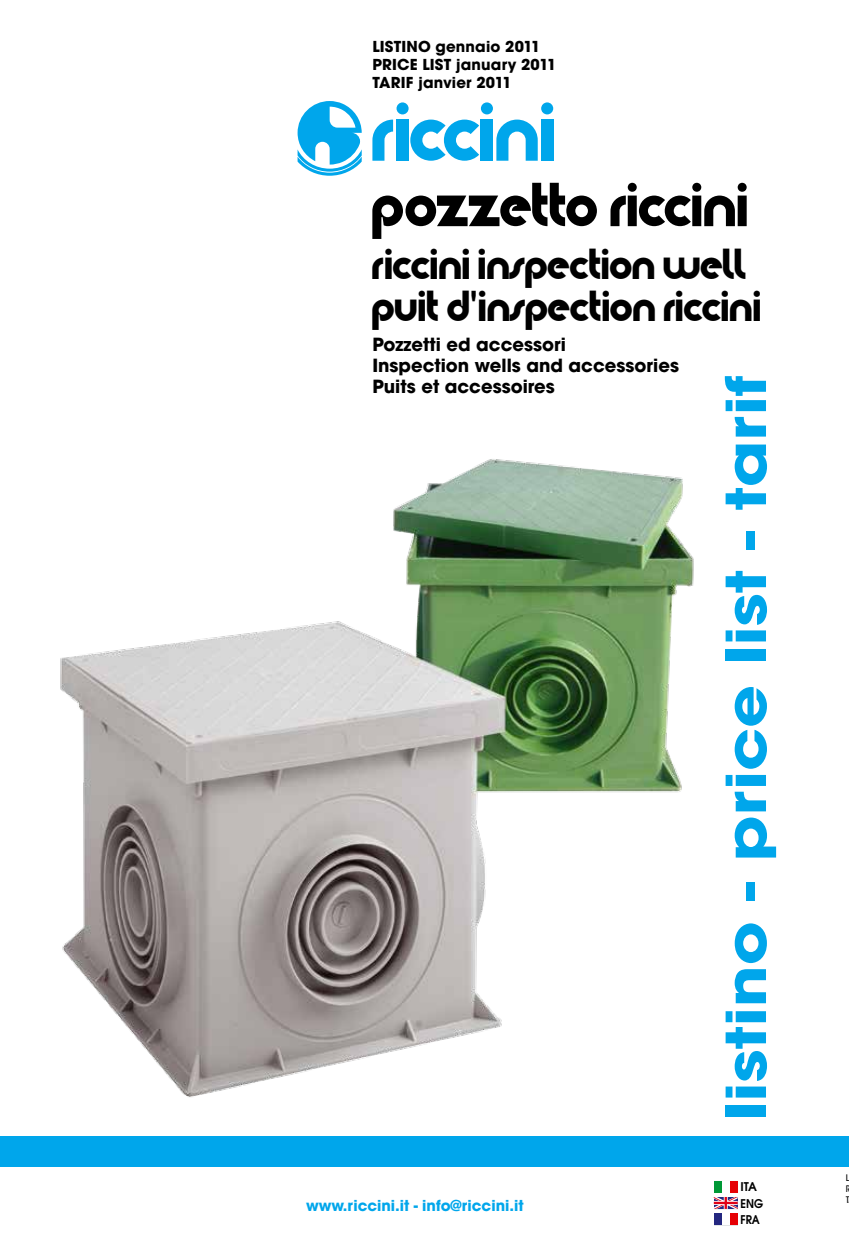
<style>
.page{position:relative;width:849px;height:1259px;background:#fff}
.page>*{position:absolute;margin:0;border:0;box-sizing:border-box;transform-origin:0 0}
.t1{font:60px "Riccini Aureo Std";color:#000}
.t2{font:700 54.6px "Avant Garde";color:#00a6eb;scale:1.22 1}
.t3{font:42px/42px "Riccini Aureo Std";letter-spacing:.005em;color:#000}
.t4{font:700 18px/21px "ITC Avant Garde Std";color:#000}
.t5{font:700 18px "Avant Garde";color:#000}
.t6{font:700 15px/18px "ITC Avant Garde Std";letter-spacing:.01em;color:#000}
.t7{font:700 15px "ITC Avant Garde Std";color:#00a6eb}
.t8{font:600 12px "Avant Garde";color:#000;scale:.9 1}
.t9{font:600 12px "Avant Garde";color:#000}
.t10{font:500 condensed 9px/10.8px "ITC Avant Garde Std";color:#000;text-align:justify}
.s1{font-family:"Arial"}
</style>
<div class="page">
<div style="left:0;top:1136px;width:848px;height:30px;background:#00a6eb"></div>
<svg style="left:297px;top:101px;width:64px;height:75px"></svg>
<svg style="left:410px;top:120px;width:69px;height:41px"></svg>
<div style="left:396px;top:120px;width:12px;height:41px;background:#00a6eb"></div>
<div style="left:396px;top:102px;width:12px;height:12px;background:#00a6eb;border-radius:50%"></div>
<div style="left:480px;top:120px;width:13px;height:41px;background:#00a6eb"></div>
<div style="left:480px;top:102px;width:13px;height:12px;background:#00a6eb;border-radius:50%"></div>
<div style="left:541px;top:120px;width:12px;height:41px;background:#00a6eb"></div>
<div style="left:541px;top:102px;width:12px;height:12px;background:#00a6eb;border-radius:50%"></div>
<svg style="left:496px;top:120px;width:41px;height:41px"></svg>
<svg style="left:372px;top:120px;width:21px;height:41px"></svg>
<img style="left:60px;top:459px;width:634px;height:638px">
<svg style="left:713px;top:1192px;width:24px;height:33px"></svg>
<div style="left:713px;top:1180px;width:8px;height:12px;background:#009836"></div>
<div style="left:729px;top:1180px;width:8px;height:12px;background:#e60005"></div>
<p class="t6" style="left:372px;top:37px;width:185px">LISTINO gennaio 2011<br>PRICE LIST january 2011<br>TARIF janvier 2011</p>
<h1 class="t1" style="left:372px;top:183px;width:377px">Pozzetto riccini</h1>
<h3 class="t3" style="left:372px;top:247px;width:390px">Riccini inspection well puit d<span class="s1">'</span>inspection riccini</h3>
<p class="t5" style="left:372px;top:332px;width:195px">Pozzetti ed accessori</p>
<p class="t4" style="left:372px;top:354px;width:308px">Inspection wells and accessories<br>Puits et accessoires</p>
<h2 class="t2" style="left:710px;top:1120px;width:612px;rotate:-90deg">listino - price list - tarif</h2>
<p class="t7" style="left:306px;top:1195px;width:219px">www.riccini.it - info@riccini.it</p>
<p class="t9" style="left:740px;top:1179px;width:18px">ITA</p>
<p class="t8" style="left:740px;top:1195px;width:27px">ENG</p>
<p class="t8" style="left:740px;top:1211px;width:23px">FRA</p>
<p class="t10" style="left:845px;top:1172px;width:6px">L R T</p>
</div>
